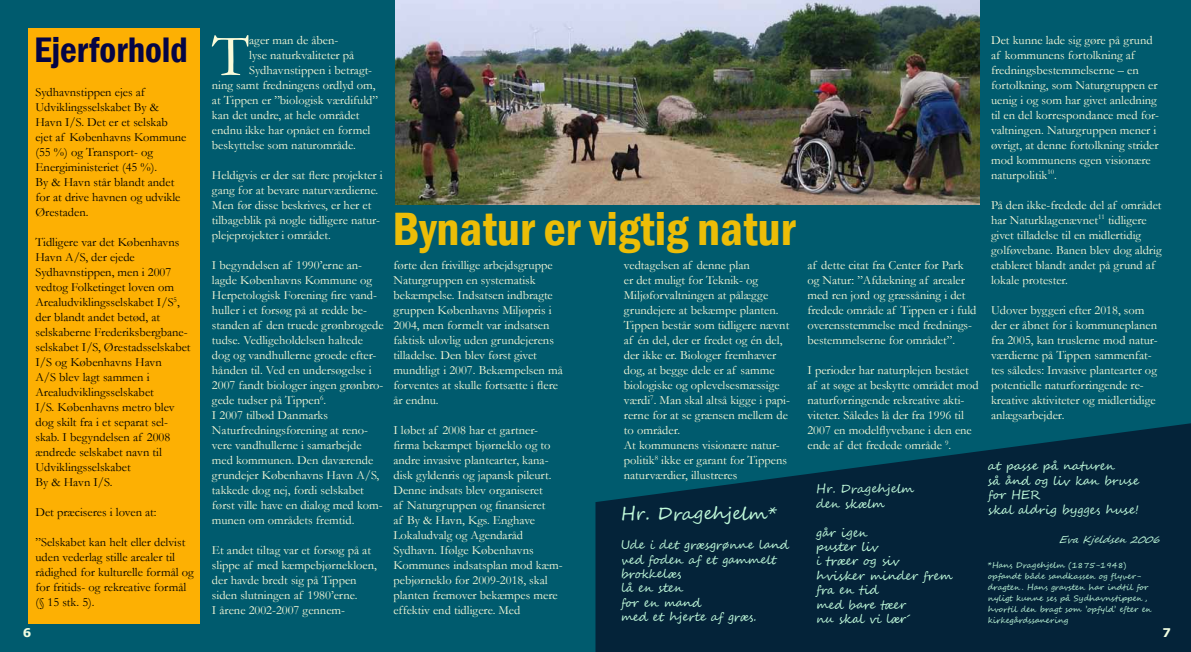
<style>
.page{position:relative;width:1191px;height:652px;background:#005b6e}
.page>*{position:absolute;margin:0;border:0;box-sizing:border-box;transform-origin:0 0}
.t1{font:60.6px "Garamond";color:#fafbd9}
.t2{font:600 condensed 48px "Franklin Gothic";color:#ecbd07}
.t3{font:600 condensed 36.5px "Franklin Gothic";color:#050545}
.t4{font:18px "Segoe Script";color:#bff9da}
.t5{font:12.5px/15px "Garamond";color:#fafbd9}
.t6{font:12.5px/15px "Garamond";color:#000}
.t7{font:12px/14.4px "Segoe Script";color:#bff9da}
.t8{font:700 12px "Verdana";color:#f1fee2}
.t9{font:italic 10px "Segoe Script";color:#bff9da}
.t10{font:8px/11px "Segoe Script";color:#bff9da}
</style>
<div class="page">
<div style="left:28px;top:28px;width:172px;height:596px;background:#fdb003"></div>
<svg style="left:595px;top:423px;width:596px;height:229px;fill:#042339"></svg>
<img style="left:395px;top:0;width:584px;height:204px">
<h3 class="t3" style="left:34px;top:25px;width:155px">Ejerforhold</h3>
<p class="t6" style="left:35px;top:84px;width:152px">Sydhavnstippen ejes af<br>Udviklingsselskabet By &amp;<br>Havn I/S. Det er et selskab ejet af Københavns Kommune (55 %) og Transport- og<br>Energiministeriet (45 %).<br>By &amp; Havn står blandt andet for at drive havnen og udvikle<br>Ørestaden.</p>
<p class="t6" style="left:35px;top:234px;width:157px">Tidligere var det Københavns<br>Havn A/S, der ejede<br>Sydhavnstippen, men i 2007 vedtog Folketinget loven om<br>Arealudviklingsselskabet I/S<sup>5</sup>, der blandt andet betød, at selskaberne Frederiksbergbane&shy;selskabet I/S, Ørestadsselskabet<br>I/S og Københavns Havn<br>A/S blev lagt sammen i<br>Arealudviklingsselskabet<br>I/S. Københavns metro blev dog skilt fra i et separat sel&shy;skab. I begyndelsen af 2008 ændrede selskabet navn til<br>Udviklingsselskabet<br>By &amp; Havn I/S.</p>
<p class="t6" style="left:35px;top:504px;width:123px">Det præciseres i loven at:</p>
<p class="t6" style="left:35px;top:534px;width:160px">”Selskabet kan helt eller delvist uden vederlag stille arealer til rådighed for kulturelle formål og for fritids- og rekreative formål (§ 15 stk. 5).</p>
<h1 class="t1" style="left:212px;top:15px;width:39px">T</h1>
<p class="t5" style="left:249px;top:33px;width:91px">ager man de åben-</p>
<p class="t5" style="left:249px;top:48px;width:107px">lyse naturkvaliteter på</p>
<p class="t5" style="left:249px;top:63px;width:124px">Sydhavnstippen i betragt-</p>
<p class="t5" style="left:212px;top:78px;width:165px">ning samt fredningens ordlyd om,</p>
<p class="t5" style="left:212px;top:93px;width:168px">at Tippen er ”biologisk værdifuld”</p>
<p class="t5" style="left:212px;top:108px;width:149px">kan det undre, at hele området</p>
<p class="t5" style="left:212px;top:123px;width:160px">endnu ikke har opnået en formel</p>
<p class="t5" style="left:212px;top:138px;width:145px">beskyttelse som naturområde.</p>
<p class="t5" style="left:212px;top:168px;width:172px">Heldigvis er der sat flere projekter i gang for at bevare naturværdierne.<br>Men før disse beskrives, er her et tilbageblik på nogle tidligere natur&shy;plejeprojekter i området.</p>
<p class="t5" style="left:212px;top:258px;width:173px">I begyndelsen af 1990’erne an&shy;lagde Københavns Kommune og<br>Herpetologisk Forening fire vand&shy;huller i et forsøg på at redde be&shy;standen af den truede grønbrogede tudse. Vedligeholdelsen haltede dog og vandhullerne groede efter&shy;hånden til. Ved en undersøgelse i<br>2007 fandt biologer ingen grønbro&shy;gede tudser på Tippen<sup>6</sup>.<br>I 2007 tilbød Danmarks<br>Naturfredningsforening at reno&shy;vere vandhullerne i samarbejde med kommunen. Den daværende grundejer Københavns Havn A/S, takkede dog nej, fordi selskabet først ville have en dialog med kom&shy;munen om områdets fremtid.</p>
<p class="t5" style="left:212px;top:543px;width:166px">Et andet tiltag var et forsøg på at slippe af med kæmpebjørnekloen, der havde bredt sig på Tippen siden slutningen af 1980’erne.<br>I årene 2002-2007 gennem-</p>
<h2 class="t2" style="left:392px;top:197px;width:404px">Bynatur er vigtig natur</h2>
<p class="t5" style="left:393px;top:257px;width:171px">førte den frivillige arbejdsgruppe<br>Naturgruppen en systematisk bekæmpelse. Indsatsen indbragte gruppen Københavns Miljøpris i<br>2004, men formelt var indsatsen faktisk ulovlig uden grundejerens tilladelse. Den blev først givet mundtligt i 2007. Bekæmpelsen må forventes at skulle fortsætte i flere år endnu.</p>
<p class="t5" style="left:393px;top:422px;width:171px">I løbet af 2008 har et gartner&shy;firma bekæmpet bjørneklo og to andre invasive plantearter, kana&shy;disk gyldenris og japansk pileurt.<br>Denne indsats blev organiseret<br>af Naturgruppen og finansieret<br>af By &amp; Havn, Kgs. Enghave<br>Lokaludvalg og Agendaråd<br>Sydhavn. Ifølge Københavns<br>Kommunes indsatsplan mod kæm&shy;pebjørneklo for 2009-2018, skal planten fremover bekæmpes mere effektiv end tidligere. Med</p>
<p class="t5" style="left:624px;top:258px;width:168px">vedtagelsen af denne plan<br>er det muligt for Teknik- og<br>Miljøforvaltningen at pålægge grundejere at bekæmpe planten.<br>Tippen består som tidligere nævnt af én del, der er fredet og én del, der ikke er. Biologer fremhæver dog, at begge dele er af samme biologiske og oplevelsesmæssige værdi<sup>7</sup>. Man skal altså kigge i papi&shy;rerne for at se grænsen mellem de to områder.<br>At kommunens visionære natur&shy;politik<sup>8</sup> ikke er garant for Tippens naturværdier, illustreres</p>
<p class="t5" style="left:807px;top:257px;width:170px">af dette citat fra Center for Park og Natur: ”Afdækning af arealer med ren jord og græssåning i det fredede område af Tippen er i fuld overensstemmelse med frednings&shy;bestemmelserne for området”.</p>
<p class="t5" style="left:807px;top:362px;width:173px">I perioder har naturplejen bestået af at søge at beskytte området mod naturforringende rekreative akti&shy;viteter. Således lå der fra 1996 til 2007 en modelflyvebane i den ene ende af det fredede område <sup>9</sup>.</p>
<h3 class="t4" style="left:620px;top:499px;width:158px">Hr. Dragehjelm*</h3>
<p class="t7" style="left:620px;top:538px;width:169px">Ude i det græsgrønne land ved foden af et gammelt brokkelæs<br>lå en sten<br>for en mand<br>med et hjerte af græs.</p>
<p class="t7" style="left:816px;top:482px;width:100px">Hr. Dragehjelm den skælm</p>
<p class="t7" style="left:816px;top:525px;width:138px">går igen<br>puster liv<br>i træer og siv<br>hvisker minder frem fra en tid<br>med bare tæer<br>nu skal vi lær´</p>
<p class="t5" style="left:991px;top:32px;width:169px">Det kunne lade sig gøre på grund af kommunens fortolkning af fredningsbestemmelserne – en fortolkning, som Naturgruppen er uenig i og som har givet anledning til en del korrespondance med for&shy;valtningen. Naturgruppen mener i øvrigt, at denne fortolkning strider mod kommunens egen visionære naturpolitik<sup>10</sup>.</p>
<p class="t5" style="left:991px;top:197px;width:172px">På den ikke-fredede del af området har Naturklagenævnet<sup>11</sup> tidligere givet tilladelse til en midlertidig golføvebane. Banen blev dog aldrig etableret blandt andet på grund af lokale protester.</p>
<p class="t5" style="left:991px;top:302px;width:168px">Udover byggeri efter 2018, som der er åbnet for i kommuneplanen fra 2005, kan truslerne mod natur&shy;værdierne på Tippen sammenfat&shy;tes således: Invasive plantearter og potentielle naturforringende re&shy;kreative aktiviteter og midlertidige anlægsarbejder.</p>
<p class="t7" style="left:988px;top:459px;width:153px">at passe på naturen<br>så ånd og liv kan bruse for HER<br>skal aldrig bygges huse!</p>
<p class="t9" style="left:1058px;top:531px;width:108px">EvaKjeldsen2006</p>
<p class="t10" style="left:988px;top:560px;width:165px">*Hans Dragehjelm (1875-1948) opfandt både sandkassen og flyver&shy;dragten . Hans gravsten har indtil for nyligt kunne ses på Sydhavnstippen , hvortil den bragt som ’opfyld’ efter en kirkegårdssanering</p>
<p class="t8" style="left:23px;top:625px;width:10px">6</p>
<p class="t8" style="left:1162px;top:625px;width:10px">7</p>
</div>
